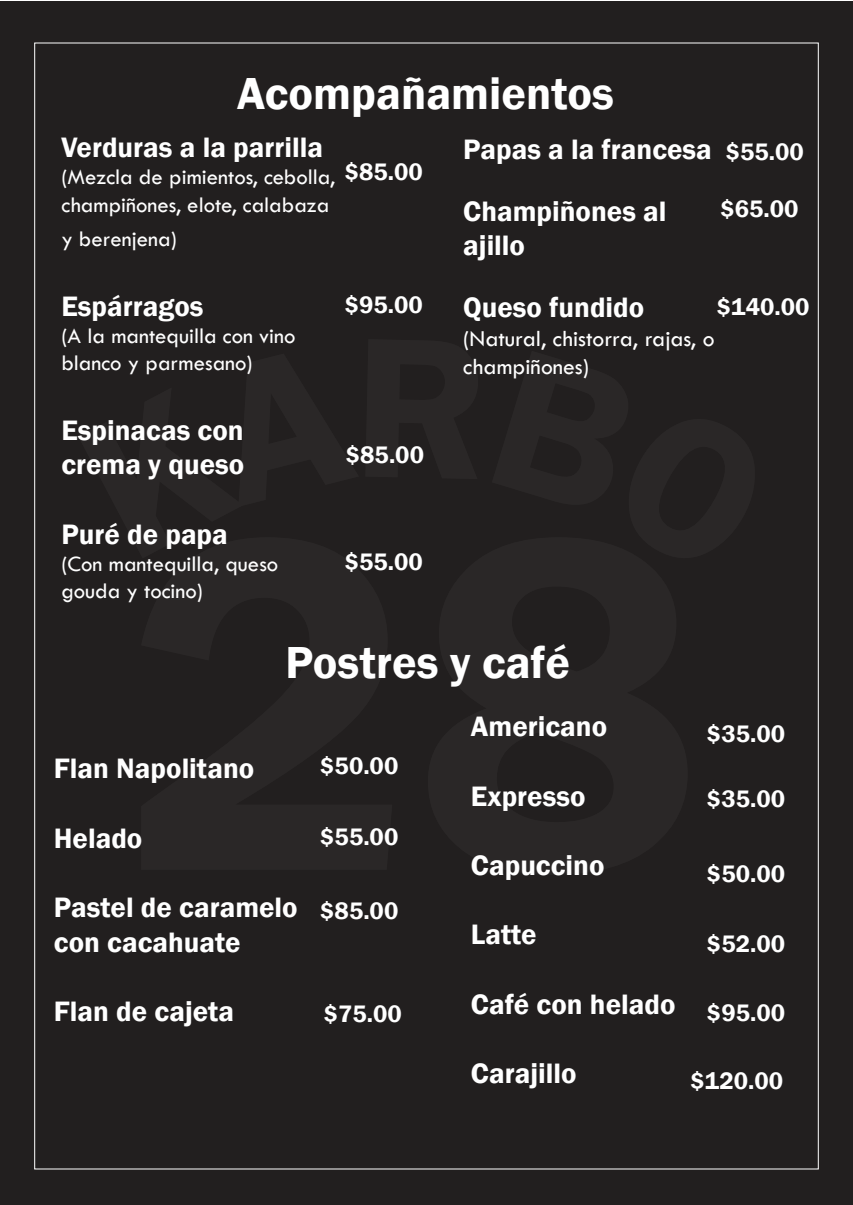
<style>
.page{position:relative;width:853px;height:1205px;background:#fff}
.page>*{position:absolute;margin:0;border:0;box-sizing:border-box;transform-origin:0 0}
.t1{font:600 46.11px "Franklin Gothic";color:#fff}
.t2{font:600 28.88px/34.6px "Franklin Gothic";color:#fff}
.t3{font:600 24.5px "Franklin Gothic";color:#fff}
.t4{font:23.62px/28.3px "Tw Cen";color:#fff}
.t5{font:22.75px/27.3px "Tw Cen";color:#fff}
</style>
<div class="page">
<div style="left:0;top:2px;width:853px;height:1203px;background:#221f1f"></div>
<h1 class="t1" style="left:237px;top:74px;width:378px">Acompañamientos</h1>
<p class="t2" style="left:61px;top:131px;width:263px">Verduras a la parrilla</p>
<p class="t5" style="left:61px;top:164px;width:275px">(Mezcla de pimientos, cebolla, champiñones, elote, calabaza</p>
<p class="t5" style="left:61px;top:226px;width:117px">y berenjena)</p>
<p class="t3" style="left:345px;top:162px;width:80px">$85.00</p>
<p class="t2" style="left:61px;top:290px;width:144px">Espárragos</p>
<p class="t5" style="left:61px;top:323px;width:236px">(A la mantequilla con vino blanco y parmesano)</p>
<p class="t3" style="left:345px;top:294px;width:80px">$95.00</p>
<p class="t2" style="left:61px;top:414px;width:184px">Espinacas con crema y queso</p>
<p class="t2" style="left:61px;top:518px;width:168px">Puré de papa</p>
<p class="t5" style="left:61px;top:551px;width:218px">(Con mantequilla, queso gouda y tocino)</p>
<p class="t3" style="left:346px;top:445px;width:80px">$85.00</p>
<p class="t3" style="left:345px;top:552px;width:80px">$55.00</p>
<p class="t2" style="left:463px;top:120px;width:250px;line-height:61.9px">Papas a la francesa<br>Champiñones al</p>
<p class="t2" style="left:463px;top:216px;width:183px;line-height:61.9px">ajillo<br>Queso fundido</p>
<p class="t4" style="left:463px;top:325px;width:253px">(Natural, chistorra, rajas, o champiñones)</p>
<p class="t3" style="left:726px;top:142px;width:80px">$55.00</p>
<p class="t3" style="left:720px;top:198px;width:80px">$65.00</p>
<p class="t3" style="left:717px;top:297px;width:94px">$140.00</p>
<h1 class="t1" style="left:286px;top:643px;width:286px">Postres y café</h1>
<p class="t2" style="left:471px;top:711px;width:138px">Americano</p>
<p class="t3" style="left:707px;top:724px;width:80px">$35.00</p>
<p class="t2" style="left:54px;top:753px;width:202px">Flan Napolitano</p>
<p class="t3" style="left:320px;top:756px;width:80px">$50.00</p>
<p class="t2" style="left:471px;top:780px;width:116px">Expresso</p>
<p class="t3" style="left:707px;top:789px;width:80px">$35.00</p>
<p class="t2" style="left:54px;top:822px;width:90px">Helado</p>
<p class="t3" style="left:320px;top:827px;width:80px">$55.00</p>
<p class="t2" style="left:471px;top:849px;width:135px">Capuccino</p>
<p class="t3" style="left:707px;top:864px;width:80px">$50.00</p>
<p class="t2" style="left:54px;top:891px;width:245px">Pastel de caramelo con cacahuate</p>
<p class="t3" style="left:320px;top:901px;width:80px">$85.00</p>
<p class="t2" style="left:471px;top:919px;width:67px">Latte</p>
<p class="t3" style="left:707px;top:934px;width:80px">$52.00</p>
<p class="t2" style="left:54px;top:995px;width:182px">Flan de cajeta</p>
<p class="t3" style="left:324px;top:1004px;width:80px">$75.00</p>
<p class="t2" style="left:471px;top:988px;width:206px">Café con helado</p>
<p class="t3" style="left:707px;top:1003px;width:80px">$95.00</p>
<p class="t2" style="left:471px;top:1057px;width:107px">Carajillo</p>
<p class="t3" style="left:690px;top:1070px;width:94px">$120.00</p>
</div>
